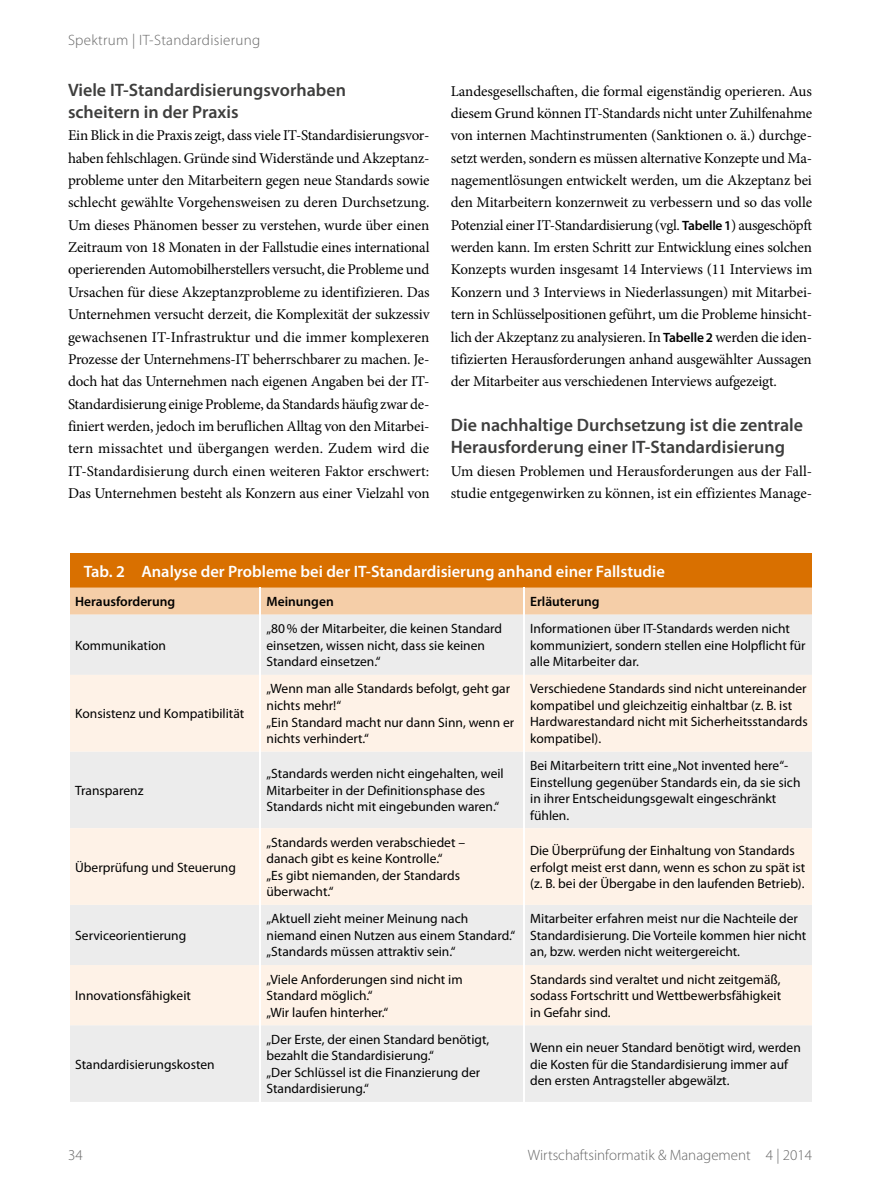
<style>
.page{position:relative;width:893px;height:1187px;background:#fff}
.page>*{position:absolute;margin:0;border:0;box-sizing:border-box;transform-origin:0 0}
.t1{font:600 18px/22.4px "Myriad Pro";color:#3e3e3d}
.t2{font:600 16.5px "Myriad Pro";color:#fff}
.t3{font:15px/22.4px "Minion Pro";letter-spacing:-.01em;color:#000;text-align:justify}
.t4{font:300 15px "Myriad Pro";color:#676767}
.t5{font:300 15px "Myriad Pro";letter-spacing:.02em;color:#676767}
.t6{font:13.5px/16.5px "Myriad Pro";color:#000}
.t7{font:600 13.5px "Myriad Pro";color:#000}
.s1{font-family:"Myriad Pro";font-weight:600;font-size:13.5px}
</style>
<div class="page">
<div style="left:69px;top:553px;width:744px;height:34px;background:#d97000"></div>
<div style="left:70px;top:614px;width:742px;height:487px;background:#ececec"></div>
<svg style="left:70px;top:674px;width:742px;height:351px;background:#f6efe9"></svg>
<hr style="left:812px;top:553px;width:2px;height:34px;background:#fff">
<hr style="left:68px;top:553px;width:2px;height:34px;background:#fff">
<div style="left:70px;top:587px;width:742px;height:27px;background:#f5cea8"></div>
<hr style="left:259px;top:614px;width:2px;height:60px;background:#fff">
<hr style="left:523px;top:614px;width:1px;height:60px;background:#fff">
<hr style="left:259px;top:674px;width:2px;height:77px;background:#fff">
<hr style="left:523px;top:674px;width:1px;height:77px;background:#fff">
<hr style="left:259px;top:751px;width:2px;height:77px;background:#fff">
<hr style="left:523px;top:751px;width:1px;height:77px;background:#fff">
<hr style="left:259px;top:828px;width:2px;height:76px;background:#fff">
<hr style="left:523px;top:828px;width:1px;height:76px;background:#fff">
<hr style="left:259px;top:904px;width:2px;height:60px;background:#fff">
<hr style="left:523px;top:904px;width:1px;height:60px;background:#fff">
<hr style="left:259px;top:964px;width:2px;height:61px;background:#fff">
<hr style="left:523px;top:964px;width:1px;height:61px;background:#fff">
<hr style="left:259px;top:1025px;width:2px;height:76px;background:#fff">
<hr style="left:523px;top:1025px;width:1px;height:76px;background:#fff">
<p class="t5" style="left:68px;top:32px;width:194px">Spektrum | IT-Standardisierung</p>
<p class="t1" style="left:68px;top:78px;width:279px">Viele IT-Standardisierungsvorhaben scheitern in der Praxis</p>
<p class="t3" style="left:68px;top:124px;width:363px">Ein Blick in die Praxis zeigt, dass viele IT-Standardisierungsvor&shy;haben fehlschlagen. Gründe sind Widerstände und Akzeptanz&shy;probleme unter den Mitarbeitern gegen neue Standards sowie schlecht gewählte Vorgehensweisen zu deren Durchsetzung.<br>Um dieses Phänomen besser zu verstehen, wurde über einen Zeitraum von 18 Monaten in der Fallstudie eines international operierenden Automobilherstellers versucht, die Probleme und Ursachen für diese Akzeptanzprobleme zu identifizieren. Das Unternehmen versucht derzeit, die Komplexität der sukzessiv gewachsenen IT-Infrastruktur und die immer komplexeren Prozesse der Unternehmens-IT beherrschbarer zu machen. Je&shy;doch hat das Unternehmen nach eigenen Angaben bei der IT-Standardisierung einige Probleme, da Standards häufig zwar de&shy;finiert werden, jedoch im beruflichen Alltag von den Mitarbei&shy;tern missachtet und übergangen werden. Zudem wird die IT-Standardisierung durch einen weiteren Faktor erschwert:<br>Das Unternehmen besteht als Konzern aus einer Vielzahl von</p>
<p class="t3" style="left:451px;top:80px;width:363px">Landesgesellschaften, die formal eigenständig operieren. Aus diesem Grund können IT-Standards nicht unter Zuhilfenahme von internen Machtinstrumenten (Sanktionen o. ä.) durchge&shy;setzt werden, sondern es müssen alternative Konzepte und Ma&shy;nagementlösungen entwickelt werden, um die Akzeptanz bei den Mitarbeitern konzernweit zu verbessern und so das volle Potenzial einer IT-Standardisierung (vgl. <span class="s1">Tabelle 1</span>) ausgeschöpft werden kann. Im ersten Schritt zur Entwicklung eines solchen Konzepts wurden insgesamt 14 Interviews (11 Interviews im Konzern und 3 Interviews in Niederlassungen) mit Mitarbei&shy;tern in Schlüsselpositionen geführt, um die Probleme hinsicht&shy;lich der Akzeptanz zu analysieren. In <span class="s1">Tabelle 2</span> werden die iden&shy;tifizierten Herausforderungen anhand ausgewählter Aussagen der Mitarbeiter aus verschiedenen Interviews aufgezeigt.</p>
<p class="t1" style="left:451px;top:413px;width:354px">Die nachhaltige Durchsetzung ist die zentrale<br>Herausforderung einer IT-Standardisierung</p>
<p class="t3" style="left:451px;top:460px;width:363px">Um diesen Problemen und Herausforderungen aus der Fall&shy;studie entgegenwirken zu können, ist ein effizientes Manage-</p>
<p class="t2" style="left:84px;top:560px;width:583px">Tab. 2 Analyse der Probleme bei der IT-Standardisierung anhand einer Fallstudie</p>
<p class="t7" style="left:75px;top:593px;width:102px">Herausforderung</p>
<p class="t7" style="left:266px;top:593px;width:69px">Meinungen</p>
<p class="t7" style="left:530px;top:593px;width:71px">Erläuterung</p>
<p class="t6" style="left:75px;top:636px;width:92px">Kommunikation</p>
<p class="t6" style="left:266px;top:620px;width:237px">„80 % der Mitarbeiter, die keinen Standard einsetzen, wissen nicht, dass sie keinen<br>Standard einsetzen.“</p>
<p class="t6" style="left:530px;top:620px;width:277px">Informationen über IT-Standards werden nicht kommuniziert, sondern stellen eine Holpflicht für alle Mitarbeiter dar.</p>
<p class="t6" style="left:75px;top:705px;width:171px">Konsistenz und Kompatibilität</p>
<p class="t6" style="left:75px;top:781px;width:70px">Transparenz</p>
<p class="t6" style="left:75px;top:858px;width:162px">Überprüfung und Steuerung</p>
<p class="t6" style="left:75px;top:926px;width:113px">Serviceorientierung</p>
<p class="t6" style="left:75px;top:987px;width:117px">Innovationsfähigkeit</p>
<p class="t6" style="left:75px;top:1055px;width:141px">Standardisierungskosten</p>
<p class="t6" style="left:266px;top:680px;width:249px">„Wenn man alle Standards befolgt, geht gar nichts mehr!“<br>„Ein Standard macht nur dann Sinn, wenn er nichts verhindert.“</p>
<p class="t6" style="left:530px;top:680px;width:279px">Verschiedene Standards sind nicht untereinander kompatibel und gleichzeitig einhaltbar (z. B. ist Hardwarestandard nicht mit Sicherheitsstandards kompatibel).</p>
<p class="t6" style="left:266px;top:765px;width:239px">„Standards werden nicht eingehalten, weil<br>Mitarbeiter in der Definitionsphase des<br>Standards nicht mit eingebunden waren.“</p>
<p class="t6" style="left:530px;top:757px;width:272px">Bei Mitarbeitern tritt eine „Not invented here“- Einstellung gegenüber Standards ein, da sie sich in ihrer Entscheidungsgewalt eingeschränkt fühlen.</p>
<p class="t6" style="left:266px;top:833px;width:200px">„Standards werden verabschiedet – danach gibt es keine Kontrolle.“<br>„Es gibt niemanden, der Standards überwacht.“</p>
<p class="t6" style="left:530px;top:842px;width:277px">Die Überprüfung der Einhaltung von Standards erfolgt meist erst dann, wenn es schon zu spät ist (z. B. bei der Übergabe in den laufenden Betrieb).</p>
<p class="t6" style="left:266px;top:910px;width:250px">„Aktuell zieht meiner Meinung nach niemand einen Nutzen aus einem Standard.“ „Standards müssen attraktiv sein.“</p>
<p class="t6" style="left:530px;top:910px;width:278px">Mitarbeiter erfahren meist nur die Nachteile der<br>Standardisierung. Die Vorteile kommen hier nicht an, bzw. werden nicht weitergereicht.</p>
<p class="t6" style="left:266px;top:970px;width:198px">„Viele Anforderungen sind nicht im<br>Standard möglich.“<br>„Wir laufen hinterher.“</p>
<p class="t6" style="left:530px;top:970px;width:252px;text-align:justify">Standards sind veraltet und nicht zeitgemäß, sodass Fortschritt und Wettbewerbsfähigkeit in Gefahr sind.</p>
<p class="t6" style="left:266px;top:1030px;width:224px">„Der Erste, der einen Standard benötigt, bezahlt die Standardisierung.“<br>„Der Schlüssel ist die Finanzierung der Standardisierung.“</p>
<p class="t6" style="left:530px;top:1038px;width:272px">Wenn ein neuer Standard benötigt wird, werden die Kosten für die Standardisierung immer auf den ersten Antragsteller abgewälzt.</p>
<p class="t4" style="left:68px;top:1146px;width:16px">34</p>
<p class="t4" style="left:528px;top:1146px;width:286px">Wirtschaftsinformatik &amp; Management 4 | 2014</p>
</div>
